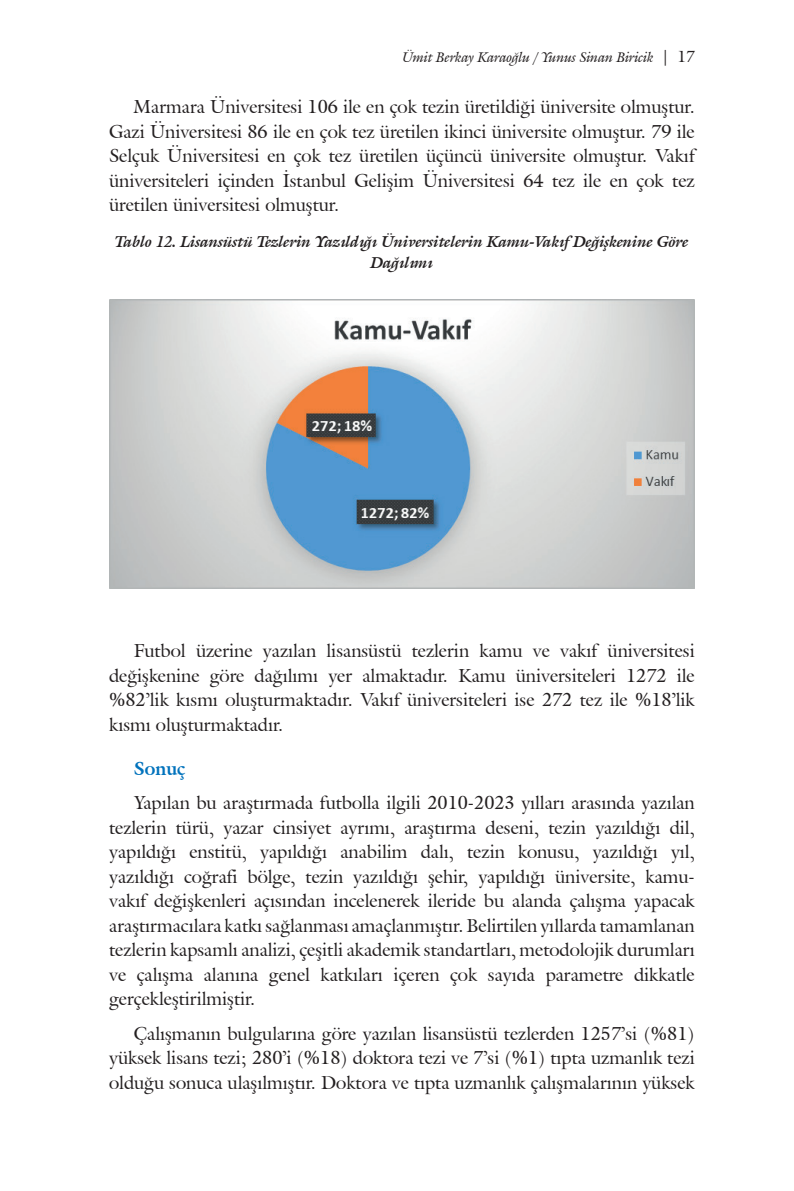
<style>
.page{position:relative;width:794px;height:1191px;background:#fff}
.page>*{position:absolute;margin:0;border:0;box-sizing:border-box;transform-origin:0 0}
.t1{font:18.38px/24.5px "Galliard IT Cby BT";color:#231f20;text-align:justify}
.t2{font:700 18.38px "Galliard IT Cby BT";color:#0072bc}
.t3{font:italic 700 15.75px/21px "Galliard IT Cby BT";color:#231f20;text-align:center}
.t4{font:italic 14px "Galliard IT Cby BT";color:#231f20}
.s1{font-style:normal;font-size:15.75px}
</style>
<div class="page">
<img style="left:109px;top:299px;width:585px;height:289px">
<p class="t4" style="left:402px;top:47px;width:294px">Ümit Berkay Karaoğlu / Yunus Sinan Biricik <span class="s1">| 17</span></p>
<p class="t1" style="left:109px;top:94px;width:587px;text-indent:25px">Marmara Üniversitesi 106 ile en çok tezin üretildiği üniversite olmuştur.<br>Gazi Üniversitesi 86 ile en çok tez üretilen ikinci üniversite olmuştur. 79 ile Selçuk Üniversitesi en çok tez üretilen üçüncü üniversite olmuştur. Vakıf üniversiteleri içinden İstanbul Gelişim Üniversitesi 64 tez ile en çok tez üretilen üniversitesi olmuştur.</p>
<p class="t3" style="left:115px;top:231px;width:575px">Tablo 12. Lisansüstü Tezlerin Yazıldığı Üniversitelerin Kamu-Vakıf Değişkenine Göre<br>Dağılımı</p>
<p class="t1" style="left:109px;top:638px;width:587px;text-indent:25px">Futbol üzerine yazılan lisansüstü tezlerin kamu ve vakıf üniversitesi değişkenine göre dağılımı yer almaktadır. Kamu üniversiteleri 1272 ile %82’lik kısmı oluşturmaktadır. Vakıf üniversiteleri ise 272 tez ile %18’lik kısmı oluşturmaktadır.</p>
<p class="t2" style="left:134px;top:756px;width:53px">Sonuç</p>
<p class="t1" style="left:109px;top:790px;width:587px;text-indent:25px">Yapılan bu araştırmada futbolla ilgili 2010-2023 yılları arasında yazılan tezlerin türü, yazar cinsiyet ayrımı, araştırma deseni, tezin yazıldığı dil, yapıldığı enstitü, yapıldığı anabilim dalı, tezin konusu, yazıldığı yıl, yazıldığı coğrafi bölge, tezin yazıldığı şehir, yapıldığı üniversite, kamu&shy;vakıf değişkenleri açısından incelenerek ileride bu alanda çalışma yapacak araştırmacılara katkı sağlanması amaçlanmıştır. Belirtilen yıllarda tamamlanan tezlerin kapsamlı analizi, çeşitli akademik standartları, metodolojik durumları ve çalışma alanına genel katkıları içeren çok sayıda parametre dikkatle gerçekleştirilmiştir.</p>
<p class="t1" style="left:109px;top:1021px;width:587px;text-indent:25px">Çalışmanın bulgularına göre yazılan lisansüstü tezlerden 1257’si (%81) yüksek lisans tezi; 280’i (%18) doktora tezi ve 7’si (%1) tıpta uzmanlık tezi olduğu sonuca ulaşılmıştır. Doktora ve tıpta uzmanlık çalışmalarının yüksek</p>
</div>
